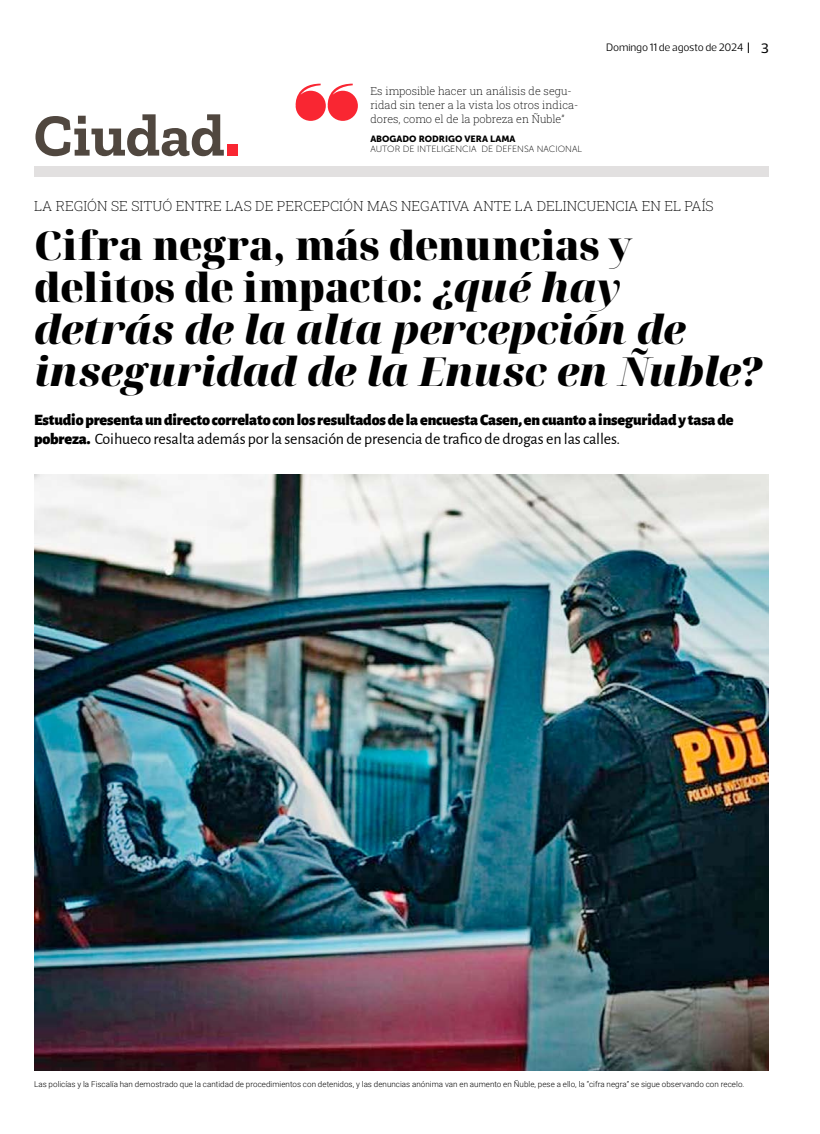
<style>
.page{position:relative;width:820px;height:1134px;background:#fff}
.page>*{position:absolute;margin:0;border:0;box-sizing:border-box;transform-origin:0 0}
.t1{font:700 60px "Zilla Slab";color:#50473f}
.t2{font:italic 900 40px/42px "Noto Serif Display";letter-spacing:-.01em;color:#000}
.t3{font:900 16px/19px "Alegreya Sans";letter-spacing:-.01em;color:#000}
.t4{font:200 14px "Roboto Slab";color:#000}
.t5{font:200 11px/14px "Roboto Slab";color:#000}
.t6{font:300 11px "Acto";letter-spacing:-.01em;color:#000}
.t7{font:9px "Museo Sans 100";color:#000}
.t8{font:9px "Museo Sans 900";color:#000}
.t9{font:300 8px "Roboto";letter-spacing:.005em;color:#000}
.s1{font-size:70px;color:#f92632}
.s2{font-style:normal}
.s3{font-weight:400}
</style>
<div class="page">
<div style="left:34px;top:166px;width:734px;height:10px;background:#e2e0e0"></div>
<svg style="left:295px;top:84px;width:63px;height:37px"></svg>
<img style="left:34px;top:474px;width:734px;height:597px">
<h1 class="t1" style="left:34px;top:101px;width:208px">Ciudad<span class="s1">.</span></h1>
<p class="t5" style="left:370px;top:84px;width:210px">Es imposible hacer un análisis de segu&shy;ridad sin tener a la vista los otros indica&shy;dores, como el de la pobreza en Ñuble”</p>
<p class="t8" style="left:370px;top:134px;width:146px">ABOGADO RODRIGO VERA LAMA</p>
<p class="t7" style="left:370px;top:144px;width:213px">AUTOR DE INTELIGENCIA DE DEFENSA NACIONAL</p>
<p class="t6" style="left:606px;top:41px;width:139px">Domingo 11 de agosto de 2024</p>
<p class="t4" style="left:34px;top:197px;width:680px">La región se situó entre las de percepción mas negativa ante la delincuencia en el país</p>
<h2 class="t2" style="left:34px;top:227px;width:729px"><span class="s2">Cifra negra, más denuncias y delitos de impacto:</span> ¿qué hay detrás de la alta percepción de inseguridad de la Enusc en Ñuble?</h2>
<p class="t3" style="left:34px;top:409px;width:700px">Estudio presenta un directo correlato con los resultados de la encuesta Casen, en cuanto a inseguridad y tasa de pobreza. <span class="s3">Coihueco resalta además por la sensación de presencia de trafico de drogas en las calles.</span></p>
<p class="t9" style="left:34px;top:1078px;width:711px">Las policías y la Fiscalía han demostrado que la cantidad de procedimientos con detenidos, y las denuncias anónima van en aumento en Ñuble, pese a ello, la “cifra negra” se sigue observando con recelo.</p>
</div>
